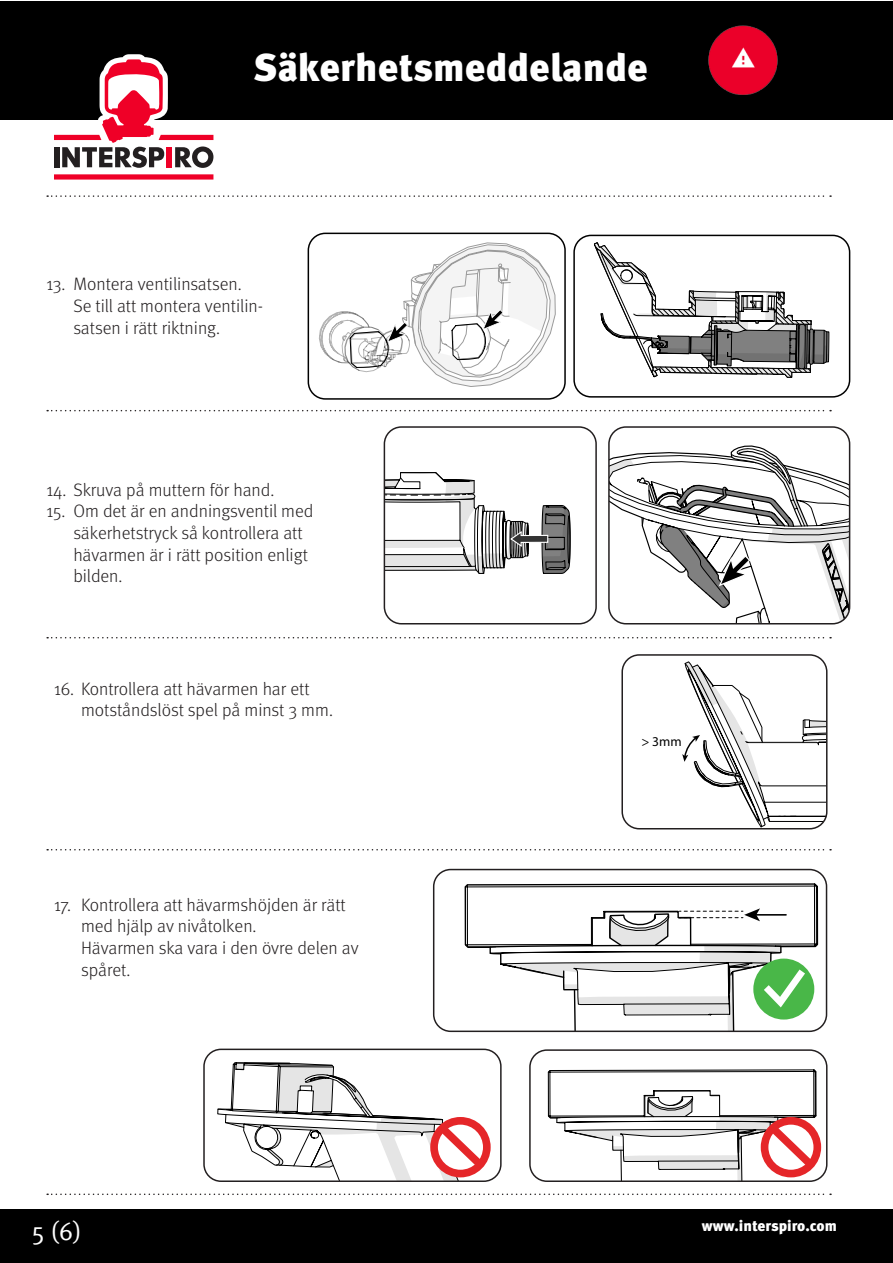
<style>
.page{position:relative;width:893px;height:1263px;background:#fff}
.page>*{position:absolute;margin:0;border:0;box-sizing:border-box;transform-origin:0 0}
.t1{font:900 39px "Meta Pro";color:#fff}
.t2{font:25.5px "Meta Pro Norm";color:#fff}
.t3{font:300 18px/21.6px "Meta Pro";color:#231f20}
.t4{font:900 15px "Meta Pro";color:#fff}
.t5{font:13.5px "Myriad Pro";color:#000}
</style>
<div class="page">
<div style="left:0;top:1px;width:893px;height:118px;background:#000"></div>
<svg style="left:54px;top:54px;width:159px;height:126px"></svg>
<div style="left:0;top:1209px;width:893px;height:54px;background:#000"></div>
<img style="left:708px;top:25px;width:70px;height:70px">
<svg style="left:594px;top:242px;width:235px;height:136px"></svg>
<div style="left:573px;top:235px;width:277px;height:163px;border:2px solid #000;border-radius:17px"></div>
<svg style="left:319px;top:243px;width:237px;height:144px"></svg>
<div style="left:308px;top:233px;width:258px;height:167px;border:2px solid #000;border-radius:17px"></div>
<svg style="left:47px;top:637px;width:784px;height:1px"></svg>
<svg style="left:47px;top:410px;width:784px;height:1px"></svg>
<svg style="left:609px;top:445px;width:241px;height:179px"></svg>
<div style="left:608px;top:426px;width:242px;height:198px;border:2px solid #231f20;border-radius:17px"></div>
<svg style="left:384px;top:429px;width:187px;height:145px"></svg>
<div style="left:384px;top:426px;width:213px;height:198px;border:2px solid #231f20;border-radius:17px"></div>
<svg style="left:47px;top:195px;width:784px;height:2px"></svg>
<svg style="left:47px;top:849px;width:784px;height:1px"></svg>
<svg style="left:47px;top:1193px;width:784px;height:2px"></svg>
<svg style="left:682px;top:661px;width:145px;height:168px"></svg>
<div style="left:621px;top:654px;width:206px;height:175px;border:2px solid #231f20;border-radius:17px"></div>
<div style="left:529px;top:1049px;width:298px;height:133px;border:2px solid #231f20;border-radius:17px"></div>
<svg style="left:547px;top:1069px;width:273px;height:112px"></svg>
<div style="left:203px;top:1048px;width:299px;height:134px;border:2px solid #231f20;border-radius:17px"></div>
<svg style="left:217px;top:1062px;width:284px;height:119px"></svg>
<div style="left:433px;top:869px;width:394px;height:163px;border:2px solid #231f20;border-radius:17px"></div>
<svg style="left:464px;top:883px;width:355px;height:148px"></svg>
<h1 class="t1" style="left:253px;top:36px;width:396px">Säkerhetsmeddelande</h1>
<p class="t3" style="left:73px;top:272px;width:191px;text-indent:-27px">13. Montera ventilinsatsen.<br>Se till att montera ventilin&shy;satsen i rätt riktning.</p>
<p class="t3" style="left:46px;top:478px;width:230px">14. Skruva på muttern för hand.</p>
<p class="t3" style="left:73px;top:499px;width:242px;text-indent:-27px">15. Om det är en andningsventil med säkerhetstryck så kontrollera att hävarmen är i rätt position enligt bilden.</p>
<p class="t3" style="left:81px;top:677px;width:253px;text-indent:-27px">16. Kontrollera att hävarmen har ett motståndslöst spel på minst 3 mm.</p>
<p class="t3" style="left:81px;top:893px;width:279px;text-indent:-27px">17. Kontrollera att hävarmshöjden är rätt med hjälp av nivåtolken.<br>Hävarmen ska vara i den övre delen av spåret.</p>
<p class="t5" style="left:641px;top:733px;width:42px">&gt; 3mm</p>
<p class="t2" style="left:32px;top:1211px;width:51px">5 (6)</p>
<p class="t4" style="left:702px;top:1213px;width:137px">www.interspiro.com</p>
</div>
